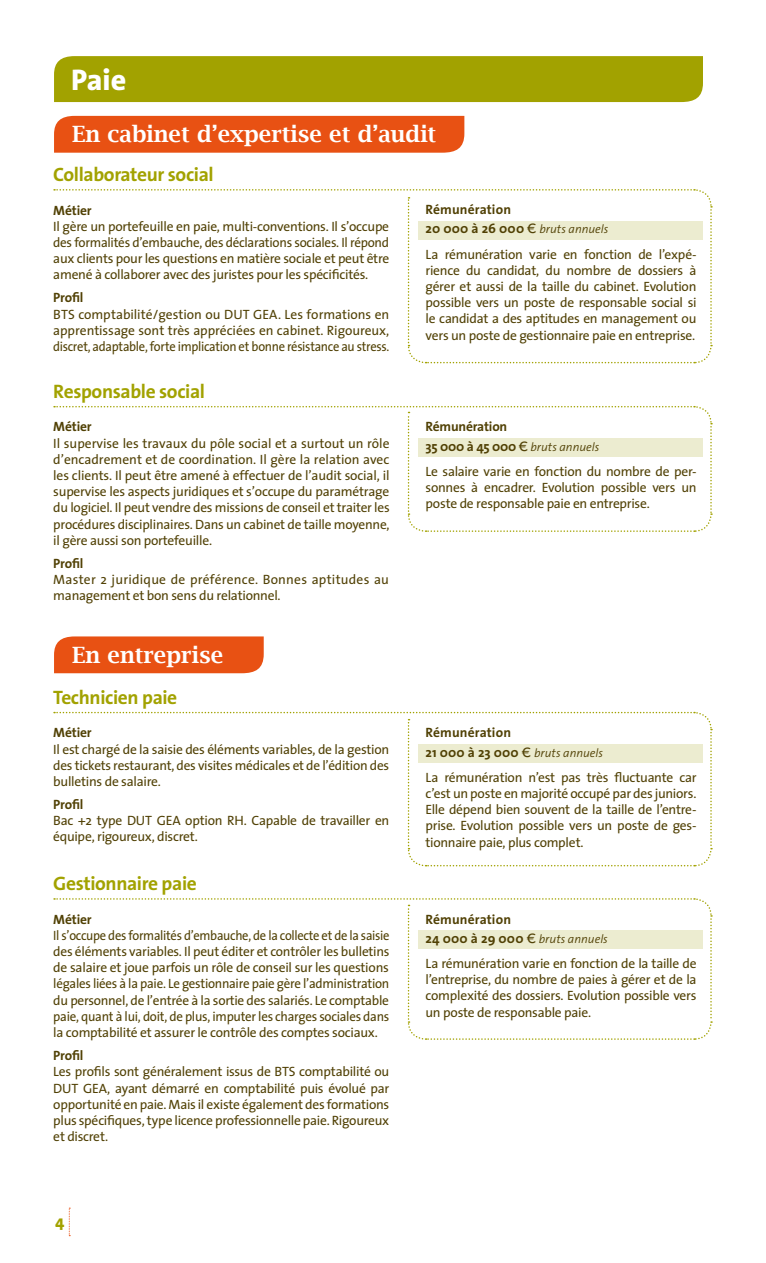
<style>
.page{position:relative;width:766px;height:1263px;background:#fff}
.page>*{position:absolute;margin:0;border:0;box-sizing:border-box;transform-origin:0 0}
.t1{font:800 30px "The Sans";color:#fff}
.t2{font:600 22.5px "Lucida Bright";color:#fff}
.t3{font:700 19.5px "The Sans";letter-spacing:-.02em;color:#a2a200}
.t4{font:800 16.5px "The Sans";color:#a2a200}
.t5{font:13.5px/16.2px "The Sans";letter-spacing:-.02em;color:#514105;text-align:justify}
.t6{font:13.5px/16.2px "The Sans";letter-spacing:-.02em;color:#514105;text-align:justify;scale:.93 1}
.t7{font:13.5px/16.2px "The Sans";letter-spacing:.015em;color:#514105}
.t8{font:700 13.5px "The Sans";letter-spacing:-.01em;color:#514105}
.t9{font:700 13.5px "The Sans";letter-spacing:.01em;color:#514105}
.t10{font:italic 300 12px "The Sans";color:#514105}
.s1{font-weight:700;font-style:normal;font-size:13.5px}
.s2{font-family:"LT Euro Money";font-weight:400;font-style:normal;font-size:13.5px}
</style>
<div class="page">
<svg style="left:69px;top:1208px;width:1px;height:28px"></svg>
<div style="left:54px;top:116px;width:410px;height:37px;background:#e85113"></div>
<svg style="left:54px;top:189px;width:658px;height:175px"></svg>
<svg style="left:54px;top:406px;width:658px;height:126px"></svg>
<svg style="left:54px;top:711px;width:658px;height:156px"></svg>
<svg style="left:54px;top:898px;width:658px;height:142px"></svg>
<div style="left:418px;top:221px;width:284px;height:19px;background:#ececd0"></div>
<div style="left:418px;top:438px;width:284px;height:19px;background:#ececd0"></div>
<div style="left:418px;top:744px;width:284px;height:19px;background:#ececd0"></div>
<div style="left:418px;top:930px;width:284px;height:19px;background:#ececd0"></div>
<div style="left:54px;top:56px;width:648px;height:46px;background:#a2a200"></div>
<div style="left:54px;top:636px;width:210px;height:37px;background:#e85113"></div>
<h1 class="t1" style="left:71px;top:54px;width:57px">Paie</h1>
<h2 class="t2" style="left:72px;top:121px;width:365px">En cabinet d’expertise et d’audit</h2>
<h3 class="t3" style="left:53px;top:158px;width:162px">Collaborateur social</h3>
<p class="t8" style="left:53px;top:199px;width:40px">Métier</p>
<p class="t5" style="left:53px;top:218px;width:337px">Il gère un portefeuille en paie, multi-conventions. Il s’occupe des formalités d’embauche, des déclarations sociales. Il répond aux clients pour les questions en matière sociale et peut être amené à collaborer avec des juristes pour les spécificités.</p>
<p class="t8" style="left:53px;top:287px;width:32px">Profil</p>
<p class="t5" style="left:53px;top:306px;width:337px">BTS comptabilité/gestion ou DUT GEA. Les formations en apprentissage sont très appréciées en cabinet. Rigoureux, discret, adaptable, forte implication et bonne résistance au stress.</p>
<h3 class="t3" style="left:53px;top:375px;width:153px">Responsable social</h3>
<p class="t8" style="left:53px;top:416px;width:40px">Métier</p>
<p class="t5" style="left:53px;top:435px;width:338px">Il supervise les travaux du pôle social et a surtout un rôle d’encadrement et de coordination. Il gère la relation avec les clients. Il peut être amené à effectuer de l’audit social, il supervise les aspects juridiques et s’occupe du paramétrage du logiciel. Il peut vendre des missions de conseil et traiter les procédures disciplinaires. Dans un cabinet de taille moyenne, il gère aussi son portefeuille.</p>
<p class="t8" style="left:53px;top:552px;width:32px">Profil</p>
<p class="t7" style="left:53px;top:571px;width:337px">Master 2 juridique de préférence. Bonnes aptitudes au management et bon sens du relationnel.</p>
<h2 class="t2" style="left:72px;top:642px;width:153px">En entreprise</h2>
<h3 class="t3" style="left:53px;top:681px;width:125px">Technicien paie</h3>
<p class="t8" style="left:53px;top:721px;width:40px">Métier</p>
<p class="t5" style="left:53px;top:740px;width:337px">Il est chargé de la saisie des éléments variables, de la gestion des tickets restaurant, des visites médicales et de l’édition des bulletins de salaire.</p>
<p class="t8" style="left:53px;top:793px;width:32px">Profil</p>
<p class="t5" style="left:53px;top:812px;width:337px">Bac +2 type DUT GEA option RH. Capable de travailler en équipe, rigoureux, discret.</p>
<h3 class="t3" style="left:53px;top:867px;width:145px">Gestionnaire paie</h3>
<p class="t8" style="left:53px;top:908px;width:40px">Métier</p>
<p class="t6" style="left:53px;top:927px;width:363px">Il s’occupe des formalités d’embauche, de la collecte et de la saisie des éléments variables. Il peut éditer et contrôler les bulletins de salaire et joue parfois un rôle de conseil sur les questions légales liées à la paie. Le gestionnaire paie gère l’administration du personnel, de l’entrée à la sortie des salariés. Le comptable paie, quant à lui, doit, de plus, imputer les charges sociales dans la comptabilité et assurer le contrôle des comptes sociaux.</p>
<p class="t8" style="left:53px;top:1044px;width:32px">Profil</p>
<p class="t5" style="left:53px;top:1063px;width:337px">Les profils sont généralement issus de BTS comptabilité ou DUT GEA, ayant démarré en comptabilité puis évolué par opportunité en paie. Mais il existe également des formations plus spécifiques, type licence professionnelle paie. Rigoureux et discret.</p>
<p class="t4" style="left:55px;top:1207px;width:11px">4</p>
<p class="t9" style="left:425px;top:198px;width:87px">Rémunération</p>
<p class="t10" style="left:425px;top:219px;width:184px"><span class="s1">20 000 à 26 000</span> <span class="s2">d</span> bruts annuels</p>
<p class="t5" style="left:425px;top:245px;width:272px">La rémunération varie en fonction de l’expé&shy;rience du candidat, du nombre de dossiers à gérer et aussi de la taille du cabinet. Evolution possible vers un poste de responsable social si le candidat a des aptitudes en management ou vers un poste de gestionnaire paie en entreprise.</p>
<p class="t8" style="left:425px;top:416px;width:83px">Rémunération</p>
<p class="t10" style="left:425px;top:437px;width:175px"><span class="s1">35 000 à 45 000</span> <span class="s2">d</span> bruts annuels</p>
<p class="t5" style="left:425px;top:463px;width:272px">Le salaire varie en fonction du nombre de per&shy;sonnes à encadrer. Evolution possible vers un poste de responsable paie en entreprise.</p>
<p class="t9" style="left:425px;top:721px;width:87px">Rémunération</p>
<p class="t10" style="left:425px;top:742px;width:179px"><span class="s1">21 000 à 23 000</span> <span class="s2">d</span> bruts annuels</p>
<p class="t5" style="left:425px;top:769px;width:272px">La rémunération n’est pas très fluctuante car c’est un poste en majorité occupé par des juniors.<br>Elle dépend bien souvent de la taille de l’entre&shy;prise. Evolution possible vers un poste de ges&shy;tionnaire paie, plus complet.</p>
<p class="t9" style="left:425px;top:908px;width:87px">Rémunération</p>
<p class="t10" style="left:425px;top:929px;width:184px"><span class="s1">24 000 à 29 000</span> <span class="s2">d</span> bruts annuels</p>
<p class="t5" style="left:425px;top:955px;width:272px">La rémunération varie en fonction de la taille de l’entreprise, du nombre de paies à gérer et de la complexité des dossiers. Evolution possible vers un poste de responsable paie.</p>
</div>
